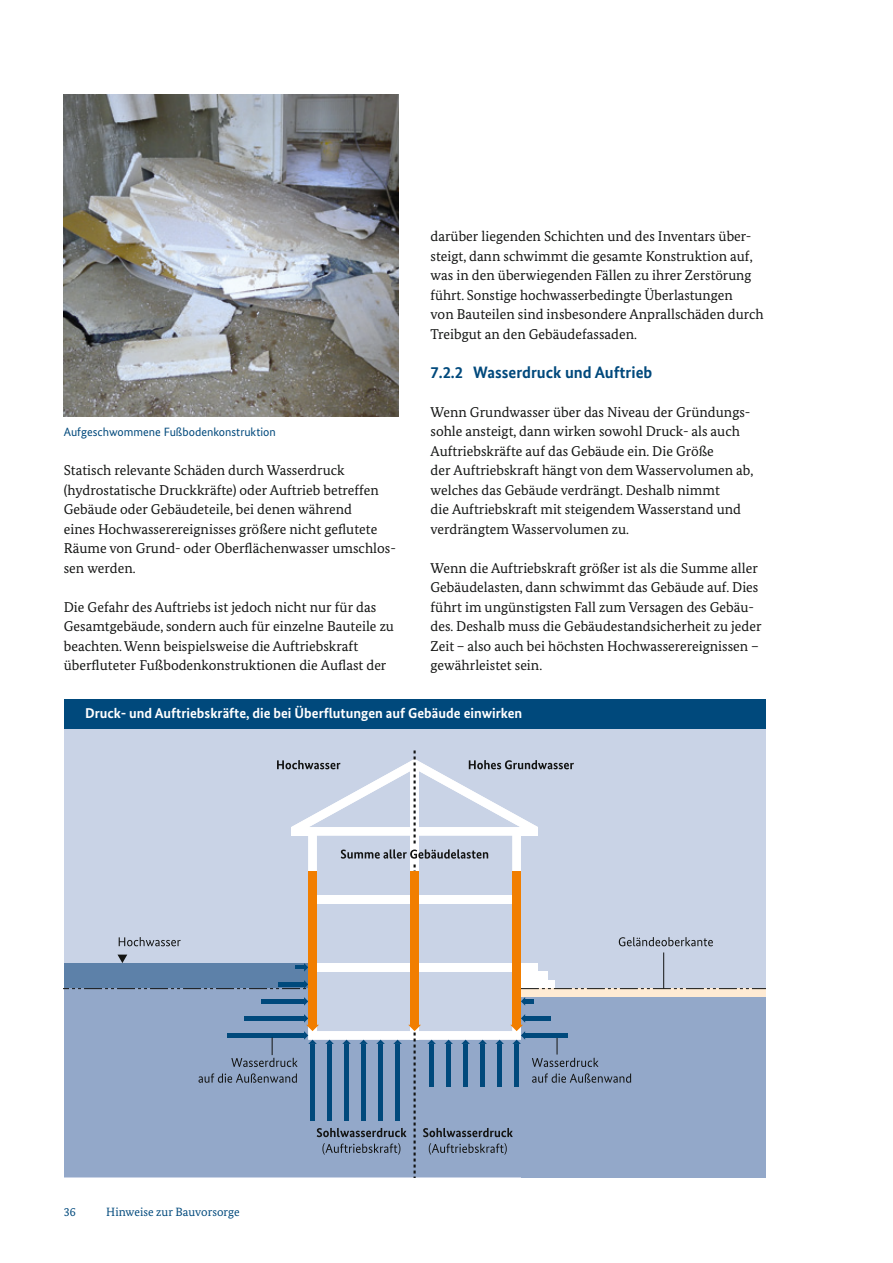
<style>
.page{position:relative;width:893px;height:1263px;background:#fff}
.page>*{position:absolute;margin:0;border:0;box-sizing:border-box;transform-origin:0 0}
.t1{font:700 16.5px "Bundes Sans";color:#00497c}
.t2{font:14.25px/19.5px "Bundes Serif";color:#131413}
.t3{font:700 14.25px "Bundes Sans";color:#fff}
.t4{font:12px "Bundes Sans";color:#00497c}
.t5{font:12px "Bundes Serif";color:#00497c}
</style>
<div class="page">
<img style="left:64px;top:95px;width:335px;height:322px">
<div style="left:64px;top:708px;width:701px;height:469px;background:#c9d3e6"></div>
<svg style="left:64px;top:750px;width:701px;height:427px"></svg>
<div style="left:64px;top:699px;width:701px;height:30px;background:#00497c"></div>
<p class="t2" style="left:431px;top:226px;width:335px">darüber liegenden Schichten und des Inventars über&shy;steigt, dann schwimmt die gesamte Konstruktion auf, was in den überwiegenden Fällen zu ihrer Zerstörung führt. Sonstige hochwasserbedingte Überlastungen<br>von Bauteilen sind insbesondere Anprallschäden durch Treibgut an den Gebäudefassaden.</p>
<h5 class="t1" style="left:431px;top:362px;width:223px">7.2.2 Wasserdruck und Auftrieb</h5>
<p class="t2" style="left:431px;top:402px;width:324px">Wenn Grundwasser über das Niveau der Gründungs&shy;sohle ansteigt, dann wirken sowohl Druck- als auch Auftriebskräfte auf das Gebäude ein. Die Größe<br>der Auftriebskraft hängt von dem Wasservolumen ab, welches das Gebäude verdrängt. Deshalb nimmt<br>die Auftriebskraft mit steigendem Wasserstand und verdrängtem Wasservolumen zu.</p>
<p class="t2" style="left:431px;top:558px;width:332px">Wenn die Auftriebskraft größer ist als die Summe aller Gebäudelasten, dann schwimmt das Gebäude auf. Dies führt im ungünstigsten Fall zum Versagen des Gebäu&shy;des. Deshalb muss die Gebäudestandsicherheit zu jeder Zeit – also auch bei höchsten Hochwasserereignissen – gewährleistet sein.</p>
<p class="t4" style="left:64px;top:425px;width:213px">Aufgeschwommene Fußbodenkonstruktion</p>
<p class="t2" style="left:64px;top:460px;width:334px">Statisch relevante Schäden durch Wasserdruck (hydrostatische Druckkräfte) oder Auftrieb betreffen Gebäude oder Gebäudeteile, bei denen während<br>eines Hochwasserereignisses größere nicht geflutete Räume von Grund- oder Oberflächenwasser umschlos&shy;sen werden.</p>
<p class="t2" style="left:64px;top:597px;width:332px">Die Gefahr des Auftriebs ist jedoch nicht nur für das Gesamtgebäude, sondern auch für einzelne Bauteile zu beachten. Wenn beispielsweise die Auftriebskraft überfluteter Fußbodenkonstruktionen die Auflast der</p>
<p class="t3" style="left:85px;top:704px;width:439px">Druck- und Auftriebskräfte, die bei Überflutungen auf Gebäude einwirken</p>
<p class="t5" style="left:64px;top:1205px;width:13px">36</p>
<p class="t5" style="left:106px;top:1205px;width:135px">Hinweise zur Bauvorsorge</p>
</div>
